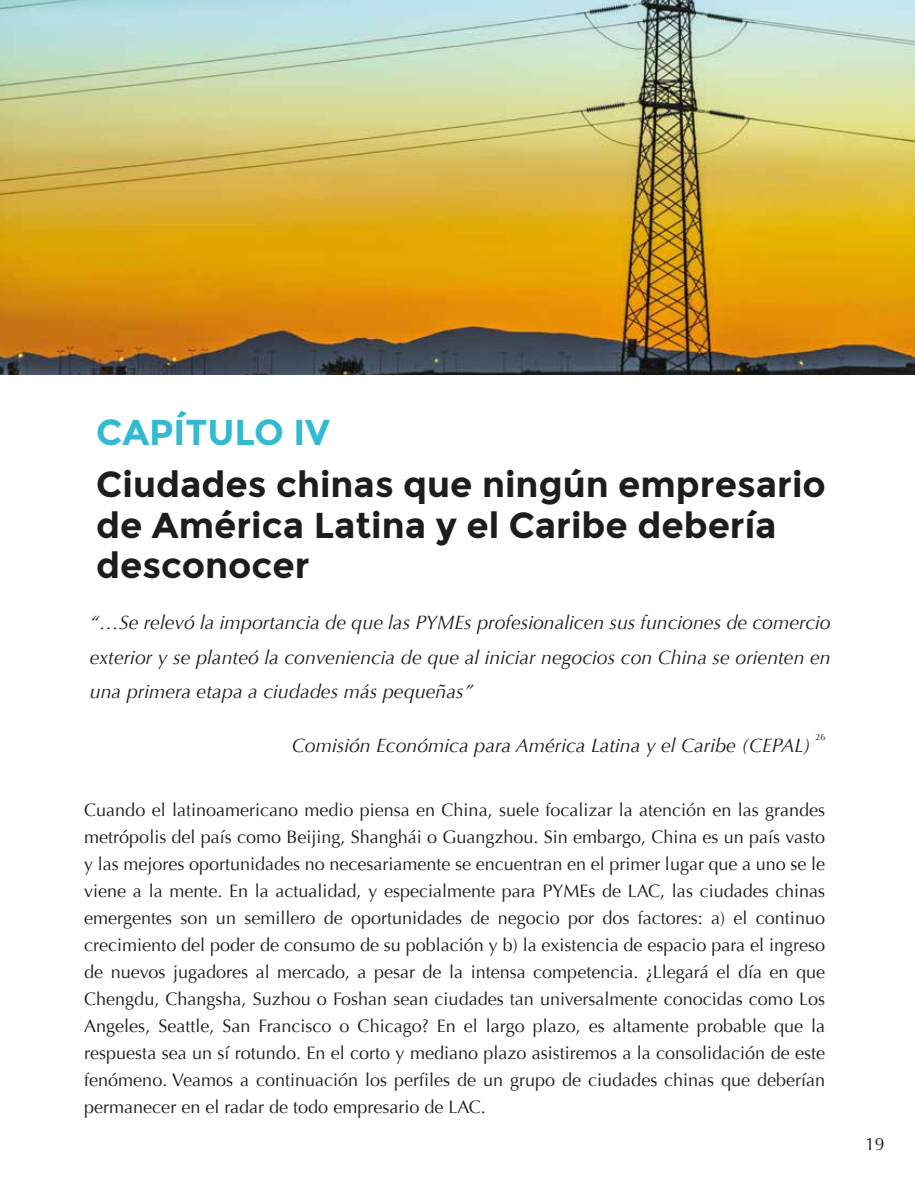
<style>
.page{position:relative;width:915px;height:1191px;background:#fff}
.page>*{position:absolute;margin:0;border:0;box-sizing:border-box;transform-origin:0 0}
.t1{font:700 36px/40.3px "Montserrat";color:#1d1d1b}
.t2{font:700 36px "Montserrat";color:#31bad0}
.t3{font:italic 19.5px/34.3px "Optima";color:#1d1d1b;text-align:justify}
.t4{font:18px/27px "Optima";color:#1d1d1b;text-align:justify}
.t5{font:17.7px "Optima";color:#1d1d1b}
.t6{font:9px "Optima";color:#1d1d1b}
</style>
<div class="page">
<img style="left:0;top:0;width:914px;height:375px">
<h1 class="t2" style="left:96px;top:411px;width:235px">CAPÍTULO IV</h1>
<h1 class="t1" style="left:96px;top:465px;width:731px">Ciudades chinas que ningún empresario de América Latina y el Caribe debería desconocer</h1>
<p class="t3" style="left:90px;top:606px;width:742px">“…Se relevó la importancia de que las PYMEs profesionalicen sus funciones de comercio exterior y se planteó la conveniencia de que al iniciar negocios con China se orienten en una primera etapa a ciudades más pequeñas”</p>
<p class="t3" style="left:292px;top:728px;width:520px">Comisión Económica para América Latina y el Caribe (CEPAL)</p>
<p class="t6" style="left:815px;top:732px;width:12px">26</p>
<p class="t4" style="left:84px;top:797px;width:742px">Cuando el latinoamericano medio piensa en China, suele focalizar la atención en las grandes metrópolis del país como Beijing, Shanghái o Guangzhou. Sin embargo, China es un país vasto y las mejores oportunidades no necesariamente se encuentran en el primer lugar que a uno se le viene a la mente. En la actualidad, y especialmente para PYMEs de LAC, las ciudades chinas emergentes son un semillero de oportunidades de negocio por dos factores: a) el continuo crecimiento del poder de consumo de su población y b) la existencia de espacio para el ingreso de nuevos jugadores al mercado, a pesar de la intensa competencia. ¿Llegará el día en que Chengdu, Changsha, Suzhou o Foshan sean ciudades tan universalmente conocidas como Los Angeles, Seattle, San Francisco o Chicago? En el largo plazo, es altamente probable que la respuesta sea un sí rotundo. En el corto y mediano plazo asistiremos a la consolidación de este fenómeno. Veamos a continuación los perfiles de un grupo de ciudades chinas que deberían permanecer en el radar de todo empresario de LAC.</p>
<p class="t5" style="left:864px;top:1133px;width:21px">19</p>
</div>
